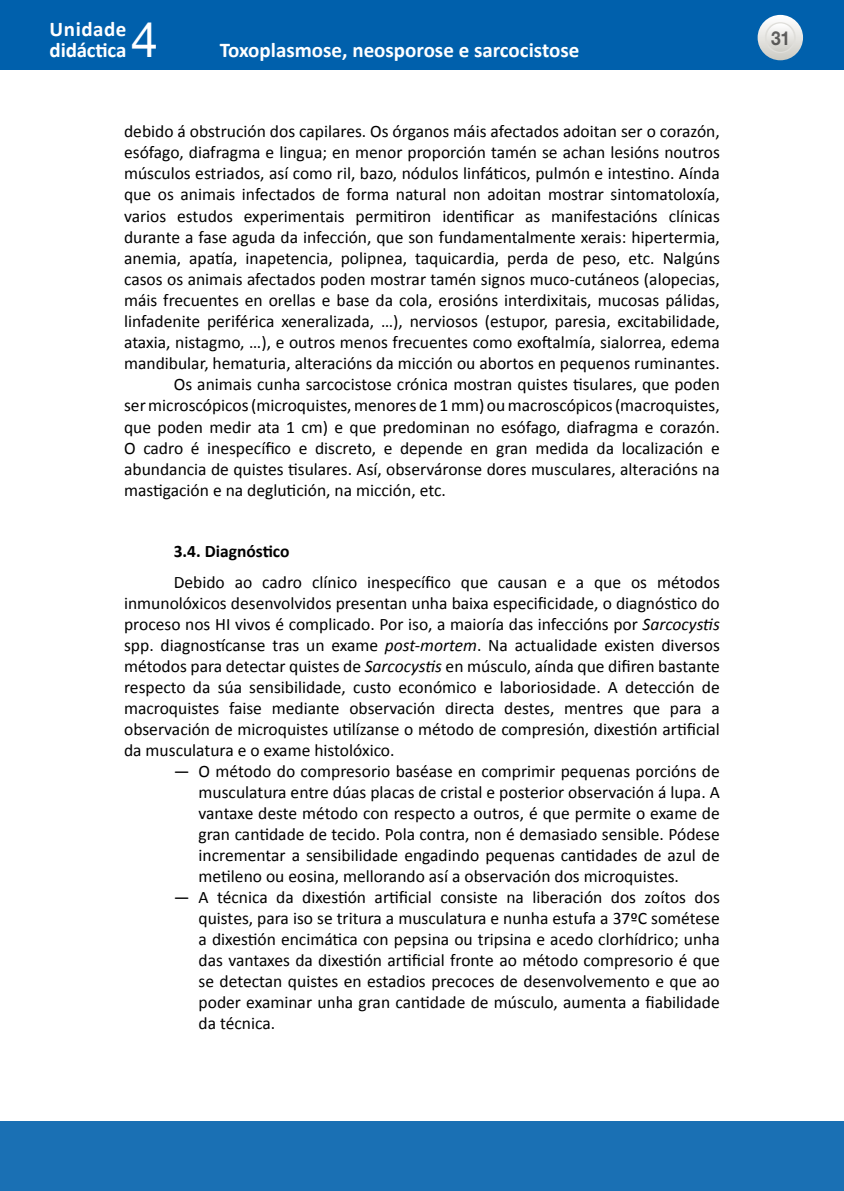
<style>
.page{position:relative;width:844px;height:1191px;background:#fff}
.page>*{position:absolute;margin:0;border:0;box-sizing:border-box;transform-origin:0 0}
.t1{font:49px "Helvetica Neue";color:#fff}
.t2{font:700 21px/21px "Calibri";color:#fff}
.t3{font:700 19.25px "Helvetica Neue";color:#000;scale:.9 1}
.t4{font:17.5px/21px "Calibri";color:#000;text-align:justify}
.t5{font:700 17.5px "Calibri";color:#000}
.s1{font-style:italic}
</style>
<div class="page">
<div style="left:0;top:1121px;width:843px;height:70px;background:#1a70b4"></div>
<div style="left:0;top:0;width:843px;height:69px;background:#0060ac"></div>
<svg style="left:757px;top:15px;width:45px;height:45px"></svg>
<svg style="left:765px;top:23px;width:29px;height:29px"></svg>
<div style="left:764px;top:22px;width:31px;height:31px;border:1px solid #dfdeda;border-radius:50%"></div>
<p class="t2" style="left:50px;top:19px;width:78px">Unidade didáctica</p>
<h1 class="t1" style="left:131px;top:5px;width:29px">4</h1>
<p class="t2" style="left:220px;top:40px;width:361px">Toxoplasmose, neosporose e sarcocistose</p>
<p class="t4" style="left:124px;top:121px;width:597px">debido á obstrución dos capilares. Os órganos máis afectados adoitan ser o corazón,</p>
<p class="t4" style="left:124px;top:142px;width:597px">esófago, diafragma e lingua; en menor proporción tamén se achan lesións noutros</p>
<p class="t4" style="left:124px;top:163px;width:597px">músculos estriados, así como ril, bazo, nódulos linfáticos, pulmón e intestino. Aínda</p>
<p class="t4" style="left:124px;top:184px;width:597px">que os animais infectados de forma natural non adoitan mostrar sintomatoloxía,</p>
<p class="t4" style="left:124px;top:205px;width:597px">varios estudos experimentais permitiron identificar as manifestacións clínicas</p>
<p class="t4" style="left:124px;top:226px;width:597px">durante a fase aguda da infección, que son fundamentalmente xerais: hipertermia,</p>
<p class="t4" style="left:124px;top:247px;width:597px">anemia, apatía, inapetencia, polipnea, taquicardia, perda de peso, etc. Nalgúns</p>
<p class="t4" style="left:124px;top:269px;width:597px">casos os animais afectados poden mostrar tamén signos muco-cutáneos (alopecias,</p>
<p class="t4" style="left:124px;top:290px;width:597px">máis frecuentes en orellas e base da cola, erosións interdixitais, mucosas pálidas,</p>
<p class="t4" style="left:124px;top:311px;width:597px">linfadenite periférica xeneralizada, …), nerviosos (estupor, paresia, excitabilidade,</p>
<p class="t4" style="left:124px;top:332px;width:597px">ataxia, nistagmo, …), e outros menos frecuentes como exoftalmía, sialorrea, edema</p>
<p class="t4" style="left:124px;top:353px;width:597px">mandibular, hematuria, alteracións da micción ou abortos en pequenos ruminantes.</p>
<p class="t4" style="left:174px;top:374px;width:547px">Os animais cunha sarcocistose crónica mostran quistes tisulares, que poden</p>
<p class="t4" style="left:124px;top:395px;width:597px">ser microscópicos (microquistes, menores de 1 mm) ou macroscópicos (macroquistes,</p>
<p class="t4" style="left:124px;top:416px;width:597px">que poden medir ata 1 cm) e que predominan no esófago, diafragma e corazón.</p>
<p class="t4" style="left:124px;top:437px;width:597px">O cadro é inespecífico e discreto, e depende en gran medida da localización e</p>
<p class="t4" style="left:124px;top:458px;width:597px">abundancia de quistes tisulares. Así, observáronse dores musculares, alteracións na</p>
<p class="t4" style="left:124px;top:479px;width:323px">mastigación e na deglutición, na micción, etc.</p>
<p class="t5" style="left:174px;top:539px;width:117px">3.4. Diagnóstico</p>
<p class="t4" style="left:124px;top:571px;width:597px;text-indent:50px">Debido ao cadro clínico inespecífico que causan e a que os métodos inmunolóxicos desenvolvidos presentan unha baixa especificidade, o diagnóstico do proceso nos HI vivos é complicado. Por iso, a maioría das infeccións por <span class="s1">Sarcocystis </span>spp. diagnostícanse tras un exame <span class="s1">post-mortem</span>. Na actualidade existen diversos métodos para detectar quistes de <span class="s1">Sarcocystis</span> en músculo, aínda que difiren bastante respecto da súa sensibilidade, custo económico e laboriosidade. A detección de macroquistes faise mediante observación directa destes, mentres que para a observación de microquistes utilízanse o método de compresión, dixestión artificial da musculatura e o exame histolóxico.</p>
<p class="t4" style="left:198px;top:761px;width:522px;text-indent:-25px">— O método do compresorio baséase en comprimir pequenas porcións de musculatura entre dúas placas de cristal e posterior observación á lupa. A vantaxe deste método con respecto a outros, é que permite o exame de gran cantidade de tecido. Pola contra, non é demasiado sensible. Pódese incrementar a sensibilidade engadindo pequenas cantidades de azul de metileno ou eosina, mellorando así a observación dos microquistes.</p>
<p class="t4" style="left:198px;top:887px;width:522px;text-indent:-25px">— A técnica da dixestión artificial consiste na liberación dos zoítos dos quistes, para iso se tritura a musculatura e nunha estufa a 37ºC sométese a dixestión encimática con pepsina ou tripsina e acedo clorhídrico; unha das vantaxes da dixestión artificial fronte ao método compresorio é que se detectan quistes en estadios precoces de desenvolvemento e que ao poder examinar unha gran cantidade de músculo, aumenta a fiabilidade da técnica.</p>
<p class="t3" style="left:770px;top:26px;width:23px">31</p>
</div>
